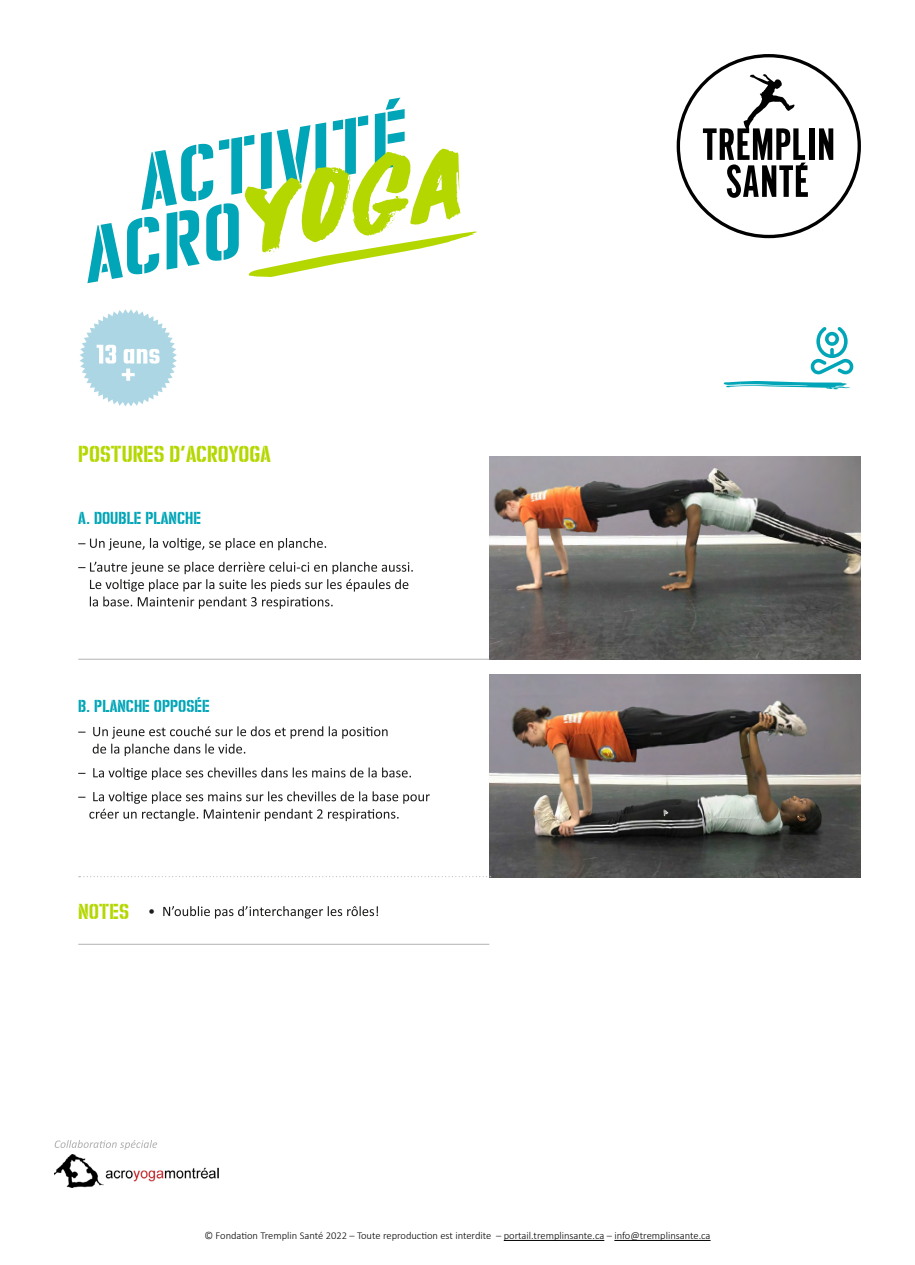
<style>
.page{position:relative;width:915px;height:1265px;background:#fff}
.page>*{position:absolute;margin:0;border:0;box-sizing:border-box;transform-origin:0 0}
.t1{font:italic 78.9px/62.2px "Zuboni Stencil";color:#00a5b7;text-align:center;scale:1.06 1}
.t2{font:23.1px "Zuboni Stencil";color:#b5d700}
.t3{font:21.75px "Zuboni Stencil";color:#b5d700}
.t4{font:17.4px "Zuboni Stencil";color:#00a5b7}
.t5{font:300 10.5px "Calibri";color:#000}
.s1{font-family:"DK Dirrrty";font-size:93.9px;color:#b5d700}
.s2{font-family:"Calibri";font-size:14.4px;color:#1c1c1b}
</style>
<div class="page">
<div style="left:809px;top:128px;width:5px;height:32px;background:#000"></div>
<svg style="left:819px;top:128px;width:14px;height:32px"></svg>
<svg style="left:702px;top:74px;width:105px;height:124px"></svg>
<hr style="left:503px;top:1240px;width:101px;height:1px;background:#000">
<hr style="left:614px;top:1240px;width:96px;height:1px;background:#000">
<img style="left:54px;top:1154px;width:164px;height:33px">
<svg style="left:55px;top:1140px;width:102px;height:9px"></svg>
<svg style="left:249px;top:231px;width:228px;height:46px"></svg>
<svg style="left:78px;top:538px;width:248px;height:12px"></svg>
<svg style="left:78px;top:562px;width:334px;height:47px"></svg>
<svg style="left:93px;top:726px;width:294px;height:30px"></svg>
<svg style="left:93px;top:767px;width:318px;height:13px"></svg>
<svg style="left:78px;top:791px;width:351px;height:30px"></svg>
<img style="left:489px;top:457px;width:371px;height:202px">
<img style="left:489px;top:674px;width:371px;height:203px">
<hr style="left:78px;top:659px;width:411px;height:1px;background:#b3b3b1">
<svg style="left:723px;top:381px;width:127px;height:8px"></svg>
<svg style="left:810px;top:327px;width:43px;height:47px"></svg>
<svg style="left:163px;top:906px;width:215px;height:12px"></svg>
<svg style="left:79px;top:876px;width:411px;height:1px"></svg>
<hr style="left:78px;top:944px;width:411px;height:1px;background:#b3b3b1">
<svg style="left:80px;top:309px;width:97px;height:97px"></svg>
<h1 class="t1" style="left:66px;top:165px;width:361px;rotate:-10deg">Activité<br>Acro<span class="s1">yoga</span></h1>
<h2 class="t2" style="left:78px;top:440px;width:194px">POSTURES D’ACROYOGA</h2>
<h3 class="t4" style="left:78px;top:507px;width:124px">A. DOUBLE PLANCHE</h3>
<h3 class="t4" style="left:78px;top:695px;width:133px">B. PLANCHE OPPOSÉE</h3>
<h3 class="t3" style="left:78px;top:898px;width:79px">NOTES <span class="s2">•</span></h3>
<p class="t5" style="left:204px;top:1229px;width:507px">© Fondation Tremplin Santé 2022 – Toute reproduction est interdite – portail.tremplinsante.ca – info@tremplinsante.ca</p>
</div>
